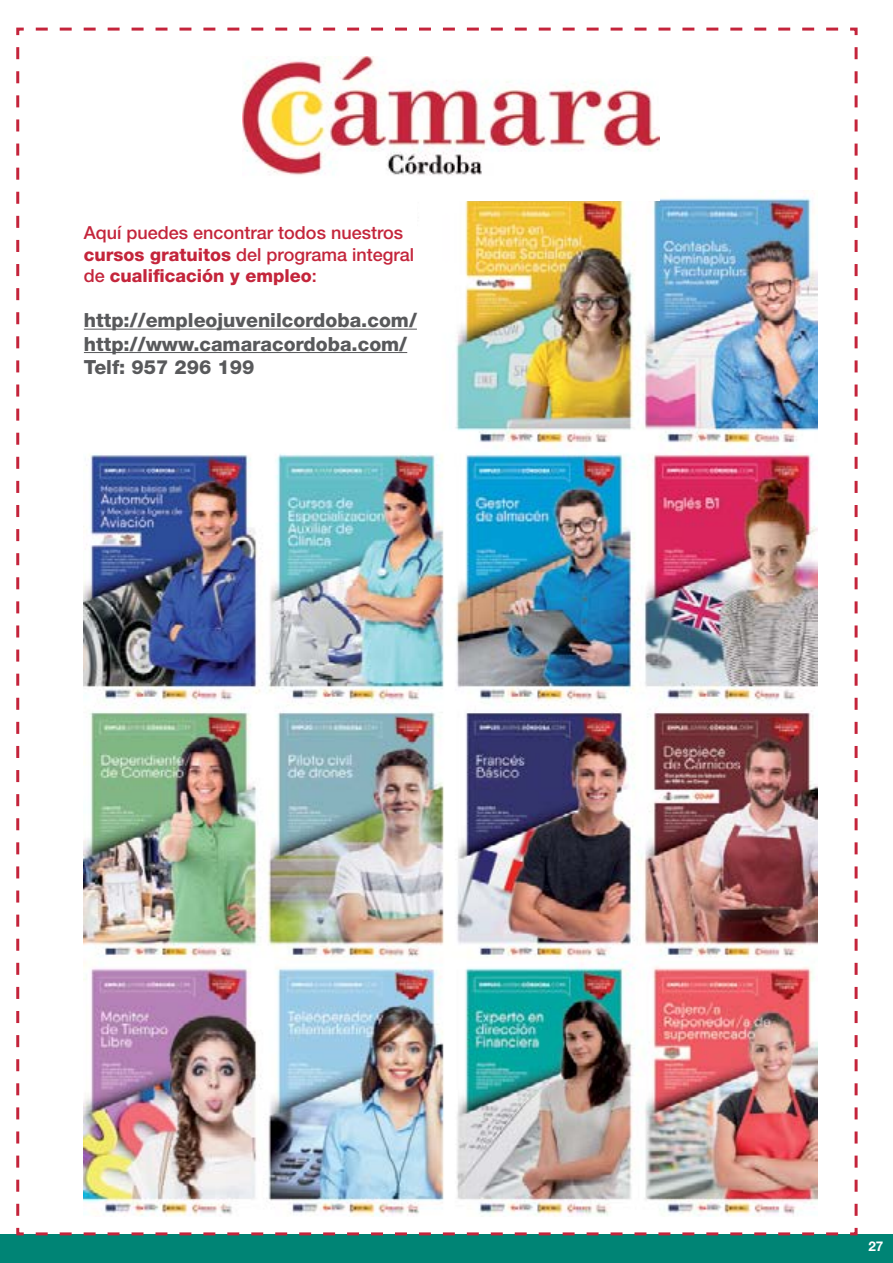
<style>
.page{position:relative;width:893px;height:1263px;background:#fff}
.page>*{position:absolute;margin:0;border:0;box-sizing:border-box;transform-origin:0 0}
.t1{font:800 19.5px/23.4px "Helvetica Neue LT Std";color:#58595b}
.t2{font:500 18px/21.6px "Helvetica Neue LT Std";color:#c4253b}
.t3{font:700 13.5px "Helvetica Neue LT Std";color:#fff}
.s1{font-weight:800}
</style>
<div class="page">
<div style="left:0;top:1235px;width:893px;height:28px;background:#008475"></div>
<img style="left:15px;top:27px;width:844px;height:1209px">
<p class="t2" style="left:84px;top:222px;width:332px">Aquí puedes encontrar todos nuestros <span class="s1">cursos gratuitos</span> del programa integral de <span class="s1">cualificación y empleo</span>:</p>
<p class="t1" style="left:84px;top:308px;width:335px">http://empleojuvenilcordoba.com/ http://www.camaracordoba.com/<br>Telf: 957 296 199</p>
<p class="t3" style="left:868px;top:1238px;width:17px">27</p>
</div>
